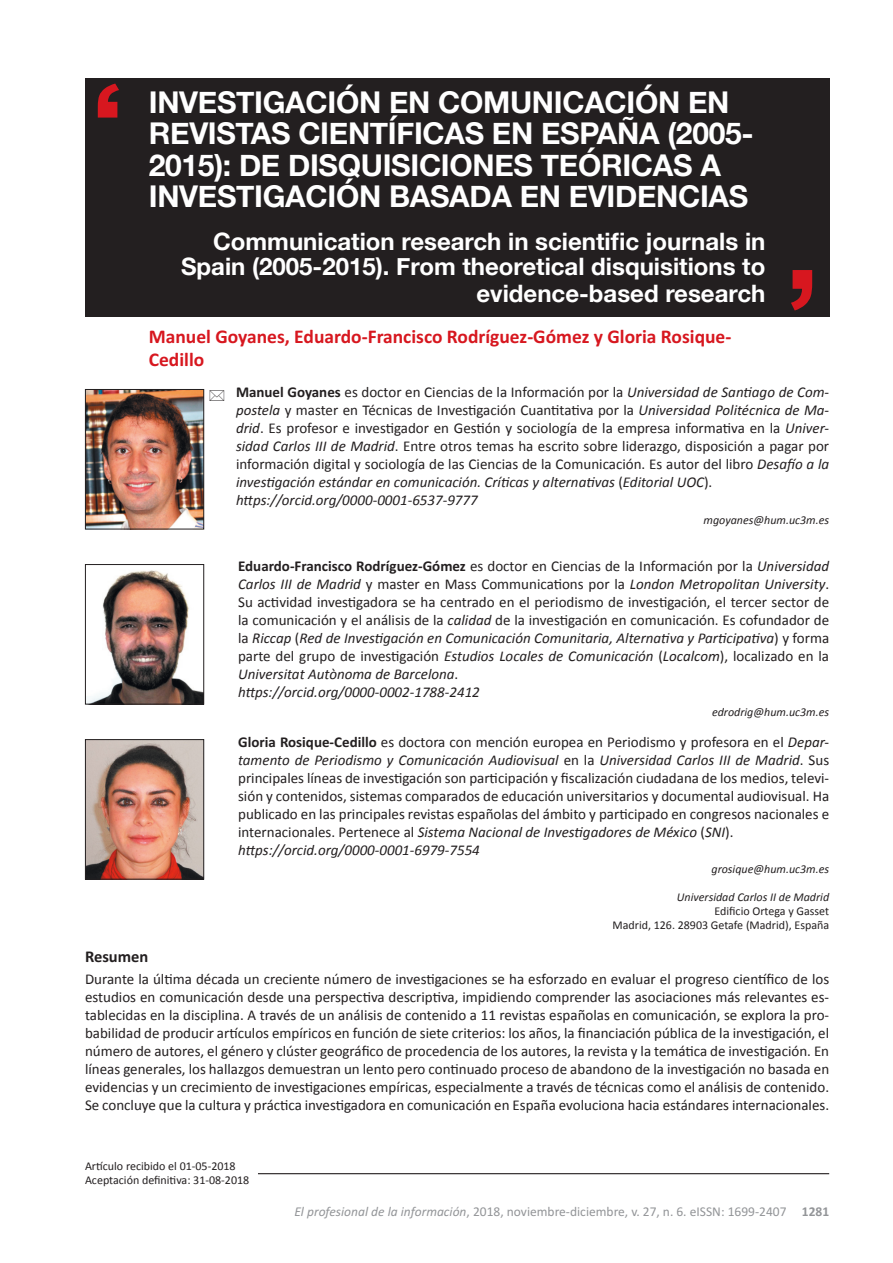
<style>
.page{position:relative;width:893px;height:1263px;background:#fff}
.page>*{position:absolute;margin:0;border:0;box-sizing:border-box;transform-origin:0 0}
.t1{font:30px/31.5px "Helvetica Neue Bold 2";letter-spacing:-.01em;color:#fff}
.t2{font:700 24px/26.2px "Helvetica Neue";color:#fff;text-align:right}
.t3{font:19.5px/23.4px "Calibri Bold 2";color:#d7171f}
.t4{font:16.5px "Calibri Bold 2";color:#231f20}
.t5{font:15px/18px "Calibri 2";color:#231f20;text-align:justify}
.t6{font:italic 15px/18px "Calibri";color:#231f20}
.t7{font:13.5px "Calibri";color:#939598}
.t8{font:12px/14.4px "Calibri 2";color:#231f20}
.t9{font:italic 12px "Calibri";color:#231f20}
.s1{font-family:"Calibri Bold 2"}
.s2{font-family:"Calibri";font-style:italic}
.s3{font-family:"Calibri Italic 2"}
.s4{font-style:normal}
.s5{font-family:"Calibri 2";font-style:normal}
.s6{font-family:"Calibri Italic 2";font-style:normal}
.s7{font-family:"Calibri"}
</style>
<div class="page">
<div style="left:85px;top:79px;width:744px;height:238px;background:#231f20"></div>
<svg style="left:791px;top:270px;width:21px;height:40px"></svg>
<svg style="left:98px;top:84px;width:21px;height:34px"></svg>
<hr style="left:258px;top:1173px;width:571px;height:1px;background:#231f20">
<img style="left:87px;top:391px;width:115px;height:136px">
<div style="left:85px;top:389px;width:119px;height:140px;border:1px solid #231f20"></div>
<img style="left:87px;top:570px;width:115px;height:132px">
<div style="left:85px;top:564px;width:119px;height:140px;border:1px solid #231f20"></div>
<img style="left:87px;top:741px;width:115px;height:136px">
<div style="left:85px;top:739px;width:119px;height:140px;border:1px solid #231f20"></div>
<h1 class="t1" style="left:149px;top:87px;width:606px">INVESTIGACIÓN EN COMUNICACIÓN EN REVISTAS CIENTÍFICAS EN ESPAÑA (2005- 2015): DE DISQUISICIONES TEÓRICAS A INVESTIGACIÓN BASADA EN EVIDENCIAS</h1>
<h2 class="t2" style="left:181px;top:229px;width:586px">Communication research in scientific journals in<br>Spain (2005-2015). From theoretical disquisitions to evidence-based research</h2>
<h3 class="t3" style="left:149px;top:325px;width:584px">Manuel Goyanes, Eduardo-Francisco Rodríguez-Gómez y Gloria Rosique-<br>Cedillo</h3>
<p class="t5" style="left:236px;top:383px;width:595px"><span class="s1">Manuel Goyanes</span> es doctor en Ciencias de la Información por la <span class="s2">Universidad de Santiago de Com&shy;</span><span class="s3">postela</span> y master en Técnicas de Investigación Cuantitativa por la <span class="s3">Universidad Politécnica de Ma&shy;drid</span>. Es profesor e investigador en Gestión y sociología de la empresa informativa en la <span class="s3">Univer&shy;</span><span class="s2">sidad Carlos III de Madrid</span>. Entre otros temas ha escrito sobre liderazgo, disposición a pagar por información digital y sociología de las Ciencias de la Comunicación. Es autor del libro <span class="s2">Desafío a la</span></p>
<p class="t6" style="left:236px;top:472px;width:478px">investigación estándar en comunicación. Críticas y alternativas <span class="s4">(</span>Editorial UOC<span class="s4">). </span>https://orcid.org/0000-0001-6537-9777</p>
<p class="t9" style="left:704px;top:511px;width:127px">mgoyanes@hum.uc3m.es</p>
<p class="t5" style="left:238px;top:557px;width:593px"><span class="s1">Eduardo-Francisco Rodríguez-Gómez</span> es doctor en Ciencias de la Información por la <span class="s3">Universidad</span></p>
<p class="t6" style="left:238px;top:575px;width:593px">Carlos III de Madrid <span class="s5">y master en Mass Communications por la</span> London Metropolitan University<span class="s4">.</span></p>
<p class="t5" style="left:238px;top:593px;width:593px">Su actividad investigadora se ha centrado en el periodismo de investigación, el tercer sector de la comunicación y el análisis de la <span class="s3">calidad</span> de la investigación en comunicación. Es cofundador de</p>
<p class="t6" style="left:238px;top:629px;width:593px"><span class="s5">la</span> <span class="s6">Riccap</span> <span class="s4">(</span>Red de Investigación en Comunicación Comunitaria, Alternativa y Participativa<span class="s5">) y forma</span></p>
<p class="t5" style="left:238px;top:647px;width:593px">parte del grupo de investigación <span class="s2">Estudios Locales de Comunicación</span> <span class="s7">(</span><span class="s3">Localcom</span>), localizado en la</p>
<p class="t6" style="left:238px;top:665px;width:243px">Universitat Autònoma de Barcelona<span class="s4">. </span>https://orcid.org/0000-0002-1788-2412</p>
<p class="t9" style="left:712px;top:704px;width:119px">edrodrig@hum.uc3m.es</p>
<p class="t5" style="left:238px;top:733px;width:593px"><span class="s1">Gloria Rosique-Cedillo</span> es doctora con mención europea en Periodismo y profesora en el <span class="s3">Depar-</span></p>
<p class="t6" style="left:238px;top:750px;width:593px">tamento de Periodismo y Comunicación Audiovisual <span class="s5">en la</span> Universidad Carlos III de Madrid<span class="s5">. Sus</span></p>
<p class="t5" style="left:238px;top:769px;width:593px">principales líneas de investigación son participación y fiscalización ciudadana de los medios, televi&shy;sión y contenidos, sistemas comparados de educación universitarios y documental audiovisual. Ha publicado en las principales revistas españolas del ámbito y participado en congresos nacionales e</p>
<p class="t6" style="left:238px;top:822px;width:497px"><span class="s5">internacionales. Pertenece al</span> Sistema Nacional de Investigadores de México <span class="s4">(</span>SNI<span class="s4">). </span>https://orcid.org/0000-0001-6979-7554</p>
<p class="t9" style="left:711px;top:861px;width:119px">grosique@hum.uc3m.es</p>
<p class="t9" style="left:677px;top:888px;width:154px">Universidad Carlos II de Madrid</p>
<p class="t8" style="left:612px;top:904px;width:218px;text-align:right">Edificio Ortega y Gasset<br>Madrid, 126. 28903 Getafe (Madrid), España</p>
<p class="t4" style="left:85px;top:946px;width:65px">Resumen</p>
<p class="t5" style="left:85px;top:970px;width:746px">Durante la última década un creciente número de investigaciones se ha esforzado en evaluar el progreso científico de los estudios en comunicación desde una perspectiva descriptiva, impidiendo comprender las asociaciones más relevantes es&shy;tablecidas en la disciplina. A través de un análisis de contenido a 11 revistas españolas en comunicación, se explora la pro&shy;babilidad de producir artículos empíricos en función de siete criterios: los años, la financiación pública de la investigación, el número de autores, el género y clúster geográfico de procedencia de los autores, la revista y la temática de investigación. En líneas generales, los hallazgos demuestran un lento pero continuado proceso de abandono de la investigación no basada en evidencias y un crecimiento de investigaciones empíricas, especialmente a través de técnicas como el análisis de contenido.<br>Se concluye que la cultura y práctica investigadora en comunicación en España evoluciona hacia estándares internacionales.</p>
<p class="t8" style="left:85px;top:1159px;width:166px">Artículo recibido el 01-05-2018<br>Aceptación definitiva: 31-08-2018</p>
<p class="t7" style="left:294px;top:1203px;width:536px"><span class="s3">El profesional de la información</span>, 2018, noviembre-diciembre, v. 27, n. 6. eISSN: 1699-2407 <span class="s1">1281</span></p>
</div>
